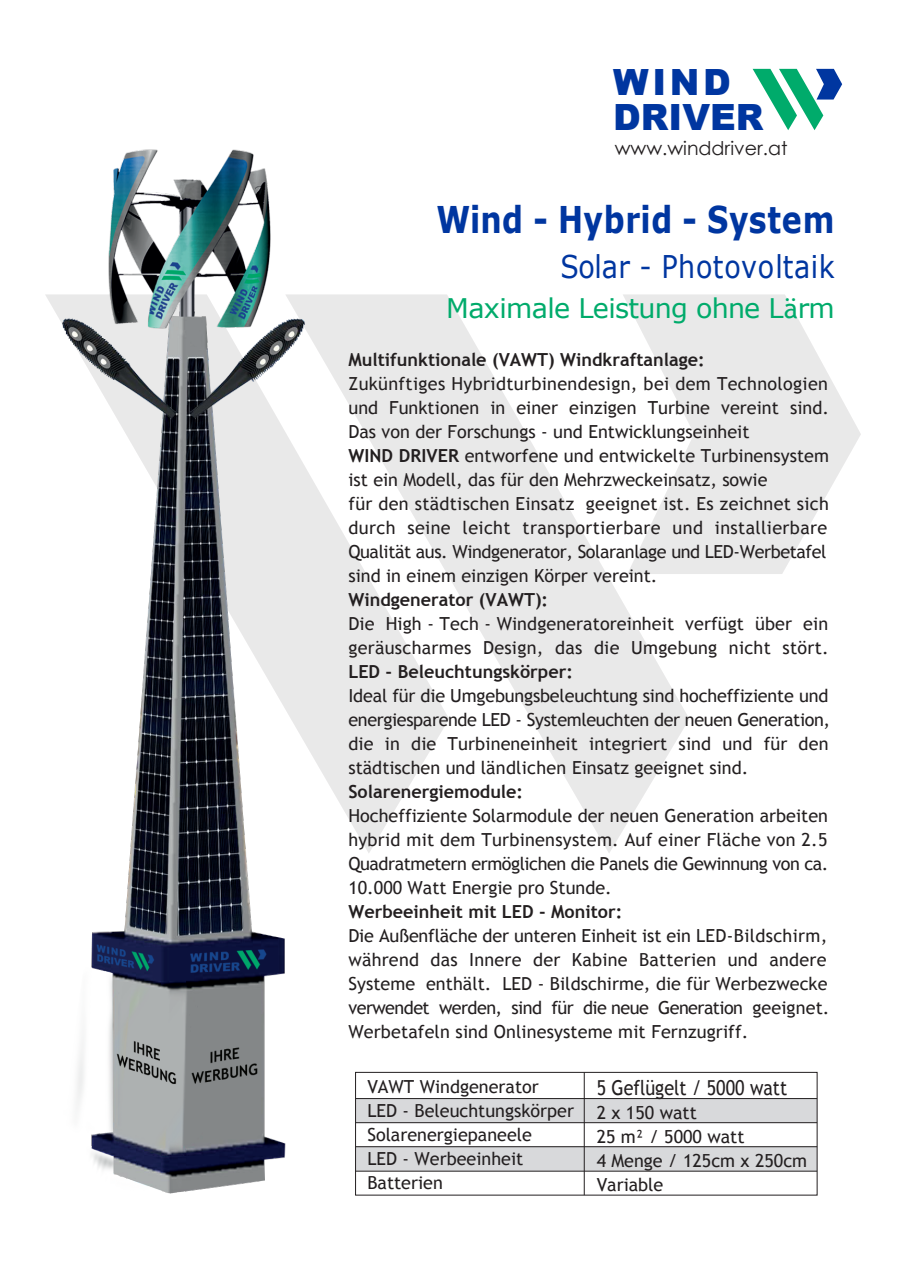
<style>
.page{position:relative;width:906px;height:1276px;background:#fff}
.page>*{position:absolute;margin:0;border:0;box-sizing:border-box;transform-origin:0 0}
.t1{font:700 36.75px "Verdana";letter-spacing:.015em;color:#0036a0;scale:.81 1}
.t2{font:900 36.15px/35.2px "Arial";color:#0036a0}
.t3{font:31.2px "Verdana";letter-spacing:.015em;color:#0036a0;scale:.86 1}
.t4{font:27px "Verdana";letter-spacing:-.025em;color:#00ab6b}
.t5{font:20.55px "Trebuchet MS";color:#231f20;scale:.87 1}
.t6{font:19.05px "Century Gothic";color:#231f20}
.t7{font:18px/24px "Trebuchet MS";color:#231f20}
.t8{font:700 18px "Trebuchet MS";color:#231f20}
.s1{font-family:"Trebuchet MS"}
.s2{font-weight:700}
</style>
<div class="page">
<svg style="left:340px;top:294px;width:349px;height:559px;fill:#e9e9e9"></svg>
<svg style="left:622px;top:294px;width:239px;height:280px;fill:#e9e9e9"></svg>
<svg style="left:752px;top:69px;width:90px;height:61px"></svg>
<div style="left:355px;top:1098px;width:462px;height:24px;background:#d8d9db"></div>
<div style="left:355px;top:1146px;width:462px;height:24px;background:#d8d9db"></div>
<hr style="left:355px;top:1098px;width:462px;height:1px;background:#231f20">
<hr style="left:355px;top:1122px;width:462px;height:1px;background:#231f20">
<hr style="left:355px;top:1146px;width:462px;height:1px;background:#231f20">
<hr style="left:355px;top:1170px;width:462px;height:1px;background:#231f20">
<div style="left:355px;top:1072px;width:462px;height:123px;border:1px solid #231f20"></div>
<hr style="left:584px;top:1072px;width:1px;height:123px;background:#231f20">
<img style="left:45px;top:149px;width:295px;height:1045px">
<h2 class="t2" style="left:613px;top:63px;width:152px">WIND<br>DRIVER</h2>
<p class="t6" style="left:615px;top:135px;width:174px">www.winddriver.at</p>
<h1 class="t1" style="left:436px;top:195px;width:493px">Wind - Hybrid - System</h1>
<h3 class="t3" style="left:560px;top:247px;width:321px">Solar - Photovoltaik</h3>
<h3 class="t4" style="left:446px;top:291px;width:390px">Maximale Leistung ohne L<span class="s1">ä</span>rm</h3>
<p class="t8" style="left:348px;top:348px;width:358px">Multifunktionale (VAWT) Windkraftanlage:</p>
<p class="t7" style="left:348px;top:371px;width:482px">Zukünftiges Hybridturbinendesign, bei dem Technologien und Funktionen in einer einzigen Turbine vereint sind.<br>Das von der Forschungs - und Entwicklungseinheit<br><span class="s2">WIND DRIVER</span> entworfene und entwickelte Turbinensystem ist ein Modell, das für den Mehrzweckeinsatz, sowie<br>für den städtischen Einsatz geeignet ist. Es zeichnet sich durch seine leicht transportierbare und installierbare Qualität aus. Windgenerator, Solaranlage und LED-Werbetafel sind in einem einzigen Körper vereint.</p>
<p class="t8" style="left:348px;top:588px;width:201px">Windgenerator (VAWT):</p>
<p class="t7" style="left:348px;top:611px;width:482px">Die High - Tech - Windgeneratoreinheit verfügt über ein geräuscharmes Design, das die Umgebung nicht stört.</p>
<p class="t8" style="left:348px;top:660px;width:226px">LED - Beleuchtungskörper:</p>
<p class="t7" style="left:348px;top:683px;width:483px;text-align:justify">Ideal für die Umgebungsbeleuchtung sind hocheffiziente und energiesparende LED - Systemleuchten der neuen Generation, die in die Turbineneinheit integriert sind und für den städtischen und ländlichen Einsatz geeignet sind.</p>
<p class="t8" style="left:348px;top:780px;width:176px">Solarenergiemodule:</p>
<p class="t7" style="left:348px;top:803px;width:481px;text-align:justify">Hocheffiziente Solarmodule der neuen Generation arbeiten hybrid mit dem Turbinensystem. Auf einer Fläche von 2.5<br>Quadratmetern ermöglichen die Panels die Gewinnung von ca.<br>10.000 Watt Energie pro Stunde.</p>
<p class="t8" style="left:348px;top:900px;width:275px">Werbeeinheit mit LED - Monitor:</p>
<p class="t7" style="left:348px;top:923px;width:482px">Die Außenfläche der unteren Einheit ist ein LED-Bildschirm, während das Innere der Kabine Batterien und andere Systeme enthält. LED - Bildschirme, die für Werbezwecke verwendet werden, sind für die neue Generation geeignet.<br>Werbetafeln sind Onlinesysteme mit Fernzugriff.</p>
<p class="t5" style="left:596px;top:1075px;width:220px">5 Geflügelt / 5000 watt</p>
<p class="t7" style="left:596px;top:1100px;width:212px">2 x 150 watt<br>25 m² / 5000 watt<br>4 Menge / 125cm x 250cm<br>Variable</p>
<p class="t7" style="left:367px;top:1075px;width:208px">VAWT Windgenerator<br>LED - Beleuchtungskörper<br>Solarenergiepaneele<br>LED - Werbeeinheit<br>Batterien</p>
</div>
